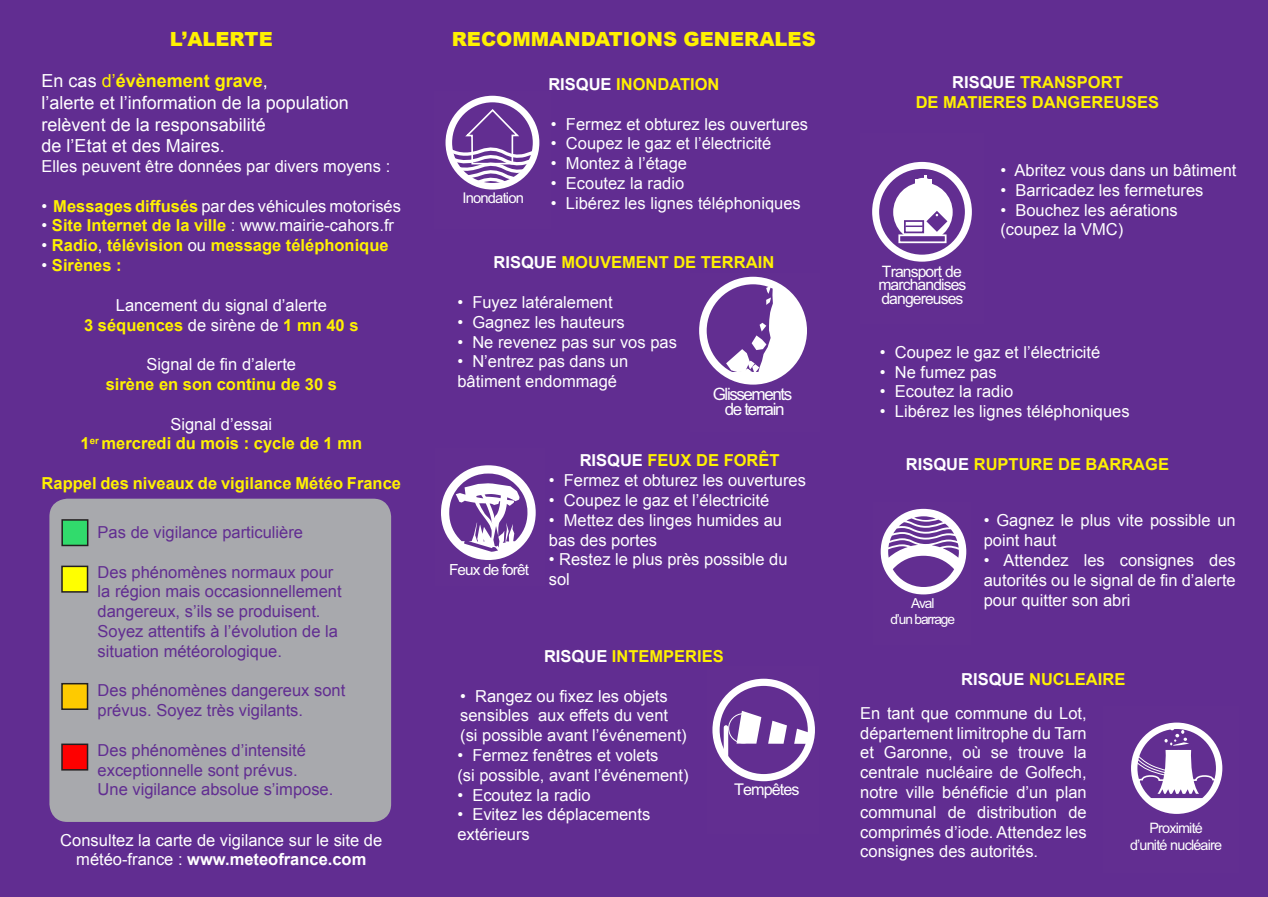
<style>
.page{position:relative;width:1268px;height:897px;background:#612d91}
.page>*{position:absolute;margin:0;border:0;box-sizing:border-box;transform-origin:0 0}
.t1{font:900 19.5px "Arial";color:#fff101}
.t2{font:18px/21.6px "Arial";color:#fff}
.t3{font:16.95px/15.1px "Arial";letter-spacing:-.085em;color:#fff;text-align:center}
.t4{font:16.5px/19.8px "Arial";color:#fff}
.t5{font:16.5px/19.8px "Arial";color:#612d91}
.t6{font:700 16.5px/19.8px "Arial";color:#fff101;text-align:center}
.t7{font:16.2px "Arial";letter-spacing:-.055em;color:#fff}
.t8{font:15.75px/14px "Arial";letter-spacing:-.055em;color:#fff}
.t9{font:15.45px "Arial";letter-spacing:-.055em;color:#fff}
.t10{font:15.3px "Arial";letter-spacing:-.055em;color:#fff}
.t11{font:14.85px "Arial";letter-spacing:-.055em;color:#fff}
.t12{font:14.4px/17.2px "Arial";letter-spacing:-.055em;color:#fff;text-align:center}
.t13{font:13.8px/16.5px "Arial";letter-spacing:-.085em;color:#fff;text-align:center}
.s1{color:#fff101}
.s2{font-weight:700;color:#fff101}
.s3{font-weight:400;color:#fff}
.s4{font-weight:700}
.s5{color:#fff}
</style>
<div class="page">
<div style="left:873px;top:502px;width:98px;height:142px;background:#622e91"></div>
<svg style="left:880px;top:509px;width:86px;height:85px"></svg>
<div style="left:435px;top:448px;width:109px;height:138px;background:#622e91"></div>
<svg style="left:441px;top:465px;width:95px;height:95px"></svg>
<div style="left:434px;top:92px;width:117px;height:137px;background:#622e91"></div>
<div style="left:445px;top:96px;width:94px;height:93px;border:7px solid #fff;border-radius:50%"></div>
<svg style="left:445px;top:108px;width:94px;height:81px"></svg>
<div style="left:707px;top:666px;width:112px;height:167px;background:#622e91"></div>
<div style="left:723px;top:727px;width:5px;height:31px;background:#fff"></div>
<div style="left:728px;top:713px;width:30px;height:30px;border:1px solid #fff;border-radius:50%"></div>
<svg style="left:768px;top:720px;width:19px;height:23px"></svg>
<svg style="left:794px;top:728px;width:13px;height:16px"></svg>
<svg style="left:736px;top:711px;width:25px;height:32px"></svg>
<div style="left:712px;top:678px;width:103px;height:103px;border:7px solid #fff;border-radius:50%"></div>
<div style="left:860px;top:133px;width:124px;height:191px;background:#622e91"></div>
<div style="left:872px;top:162px;width:100px;height:100px;border:7px solid #fff;border-radius:50%"></div>
<div style="left:893px;top:182px;width:59px;height:60px;background:#fff;border-radius:50%"></div>
<div style="left:898px;top:234px;width:48px;height:9px;background:#622e91;border:2px solid #fff"></div>
<div style="left:915px;top:179px;width:16px;height:6px;background:#fff"></div>
<div style="left:904px;top:220px;width:20px;height:13px;background:#622e91"></div>
<svg style="left:905px;top:211px;width:42px;height:21px"></svg>
<svg style="left:918px;top:175px;width:10px;height:4px"></svg>
<div style="left:690px;top:273px;width:130px;height:159px;background:#622e91"></div>
<svg style="left:725px;top:286px;width:79px;height:95px"></svg>
<div style="left:699px;top:277px;width:108px;height:107px;border:8px solid #fff;border-radius:50%"></div>
<div style="left:49px;top:498px;width:342px;height:324px;background:#a8a9ad;border-radius:18px"></div>
<div style="left:62px;top:520px;width:26px;height:25px;background:#31db6c"></div>
<div style="left:61px;top:519px;width:27px;height:27px;border:2px solid #231f20"></div>
<div style="left:62px;top:683px;width:26px;height:26px;background:#feca00"></div>
<div style="left:61px;top:683px;width:27px;height:27px;border:2px solid #231f20"></div>
<div style="left:62px;top:744px;width:26px;height:26px;background:#fe0000"></div>
<div style="left:61px;top:743px;width:27px;height:27px;border:2px solid #231f20"></div>
<div style="left:62px;top:566px;width:26px;height:26px;background:#ff0"></div>
<div style="left:61px;top:565px;width:27px;height:27px;border:2px solid #231f20"></div>
<div style="left:1103px;top:707px;width:135px;height:166px;background:#622e91"></div>
<div style="left:1131px;top:722px;width:91px;height:92px;border:6px solid #fff;border-radius:50%"></div>
<svg style="left:1132px;top:726px;width:86px;height:84px"></svg>
<svg style="left:1264px;top:0;width:4px;height:3px"></svg>
<svg style="left:1264px;top:894px;width:4px;height:3px"></svg>
<p class="t1" style="left:170px;top:25px;width:104px">L’ALERTE</p>
<p class="t2" style="left:42px;top:70px;width:309px">En cas <span class="s1">d’</span><span class="s2">évènement grave</span>,<br>l’alerte et l’information de la population relèvent de la responsabilité<br>de l’Etat et des Maires.</p>
<p class="t4" style="left:42px;top:156px;width:350px">Elles peuvent être données par divers moyens :</p>
<p class="t4" style="left:42px;top:196px;width:361px">• <span class="s2">Messages diffusés</span> par des véhicules motorisés</p>
<p class="t4" style="left:42px;top:216px;width:354px">• <span class="s2">Site Internet de la ville</span> : www.mairie-cahors.fr</p>
<p class="t6" style="left:42px;top:236px;width:348px"><span class="s3">•</span> Radio<span class="s3">,</span> télévision <span class="s3">ou</span> message téléphonique</p>
<p class="t6" style="left:42px;top:256px;width:82px"><span class="s3">•</span> Sirènes :</p>
<p class="t4" style="left:84px;top:295px;width:276px;text-align:center">Lancement du signal d’alerte<br><span class="s2">3 séquences</span> de sirène de <span class="s2">1 mn 40 s</span></p>
<p class="t4" style="left:147px;top:354px;width:151px">Signal de fin d’alerte</p>
<p class="t6" style="left:106px;top:375px;width:233px">sirène en son continu de 30 s</p>
<p class="t6" style="left:81px;top:414px;width:283px"><span class="s3">Signal d’essai<br></span>1<sup>er</sup> mercredi du mois : cycle de 1 mn</p>
<p class="t6" style="left:42px;top:474px;width:361px">Rappel des niveaux de vigilance Météo France</p>
<p class="t5" style="left:98px;top:522px;width:207px">Pas de vigilance particulière</p>
<p class="t5" style="left:98px;top:562px;width:245px">Des phénomènes normaux pour la région mais occasionnellement dangereux, s’ils se produisent.<br>Soyez attentifs à l’évolution de la situation météorologique.</p>
<p class="t5" style="left:98px;top:681px;width:249px">Des phénomènes dangereux sont prévus. Soyez très vigilants.</p>
<p class="t5" style="left:98px;top:740px;width:237px">Des phénomènes d’intensité exceptionnelle sont prévus.<br>Une vigilance absolue s’impose.</p>
<p class="t4" style="left:60px;top:830px;width:323px;text-align:center">Consultez la carte de vigilance sur le site de météo-france : <span class="s4">www.meteofrance.com</span></p>
<p class="t1" style="left:452px;top:25px;width:365px">RECOMMANDATIONS GENERALES</p>
<p class="t11" style="left:462px;top:188px;width:63px">Inondation</p>
<p class="t6" style="left:548px;top:75px;width:173px"><span class="s5">RISQUE</span> INONDATION</p>
<p class="t4" style="left:551px;top:114px;width:259px">• Fermez et obturez les ouvertures</p>
<p class="t4" style="left:551px;top:134px;width:222px">• Coupez le gaz et l’électricité</p>
<p class="t4" style="left:551px;top:154px;width:138px">• Montez à l’étage</p>
<p class="t4" style="left:551px;top:174px;width:135px">• Ecoutez la radio</p>
<p class="t4" style="left:551px;top:193px;width:251px">• Libérez les lignes téléphoniques</p>
<p class="t6" style="left:493px;top:253px;width:282px"><span class="s5">RISQUE</span> MOUVEMENT DE TERRAIN</p>
<p class="t4" style="left:457px;top:292px;width:157px">• Fuyez latéralement</p>
<p class="t4" style="left:457px;top:312px;width:169px">• Gagnez les hauteurs</p>
<p class="t4" style="left:457px;top:332px;width:221px">• Ne revenez pas sur vos pas</p>
<p class="t4" style="left:457px;top:352px;width:172px">• N’entrez pas dans un bâtiment endommagé</p>
<p class="t3" style="left:713px;top:387px;width:81px">Glissements de terrain</p>
<p class="t10" style="left:449px;top:559px;width:81px">Feux de forêt</p>
<p class="t6" style="left:579px;top:451px;width:201px"><span class="s5">RISQUE</span> FEUX DE FORÊT</p>
<p class="t4" style="left:549px;top:471px;width:259px">• Fermez et obturez les ouvertures</p>
<p class="t4" style="left:549px;top:490px;width:222px">• Coupez le gaz et l’électricité</p>
<p class="t4" style="left:549px;top:510px;width:235px">• Mettez des linges humides au bas des portes</p>
<p class="t4" style="left:549px;top:550px;width:240px">• Restez le plus près possible du sol</p>
<p class="t6" style="left:544px;top:646px;width:181px"><span class="s5">RISQUE</span> INTEMPERIES</p>
<p class="t4" style="left:460px;top:686px;width:228px">• Rangez ou fixez les objets sensibles aux effets du vent (si possible avant l’événement)</p>
<p class="t4" style="left:457px;top:745px;width:233px">• Fermez fenêtres et volets<br>(si possible, avant l’événement)</p>
<p class="t4" style="left:457px;top:785px;width:135px">• Ecoutez la radio</p>
<p class="t4" style="left:457px;top:805px;width:194px">• Evitez les déplacements extérieurs</p>
<p class="t7" style="left:734px;top:779px;width:67px">Tempêtes</p>
<p class="t6" style="left:915px;top:73px;width:245px"><span class="s5">RISQUE</span> TRANSPORT<br>DE MATIERES DANGEREUSES</p>
<p class="t8" style="left:878px;top:264px;width:90px">Transport de marchandises dangereuses</p>
<p class="t4" style="left:1000px;top:160px;width:237px">• Abritez vous dans un bâtiment</p>
<p class="t4" style="left:1000px;top:180px;width:204px">• Barricadez les fermetures</p>
<p class="t4" style="left:1000px;top:200px;width:179px">• Bouchez les aérations (coupez la VMC)</p>
<p class="t4" style="left:880px;top:342px;width:222px">• Coupez le gaz et l’électricité</p>
<p class="t4" style="left:880px;top:362px;width:118px">• Ne fumez pas</p>
<p class="t4" style="left:880px;top:382px;width:135px">• Ecoutez la radio</p>
<p class="t4" style="left:880px;top:402px;width:251px">• Libérez les lignes téléphoniques</p>
<p class="t6" style="left:906px;top:455px;width:265px"><span class="s5">RISQUE</span> RUPTURE DE BARRAGE</p>
<p class="t13" style="left:890px;top:594px;width:66px">Aval<br>d’un barrage</p>
<p class="t4" style="left:983px;top:511px;width:253px">• Gagnez le plus vite possible un point haut</p>
<p class="t4" style="left:983px;top:550px;width:253px;text-align:justify">• Attendez les consignes des autorités ou le signal de fin d’alerte pour quitter son abri</p>
<p class="t4" style="left:860px;top:663px;width:267px;line-height:33.5px;text-indent:101px"><span class="s4">RISQUE</span> <span class="s2">NUCLEAIRE<br></span>En tant que commune du Lot,</p>
<p class="t4" style="left:860px;top:723px;width:228px;text-align:justify">département limitrophe du Tarn et Garonne, où se trouve la centrale nucléaire de Golfech, notre ville bénéficie d’un plan communal de distribution de comprimés d’iode. Attendez les consignes des autorités.</p>
<p class="t9" style="left:912px;top:766px;width:82px">Feux de forêt</p>
<p class="t12" style="left:1130px;top:819px;width:94px">Proximité d’unité nucléaire</p>
</div>
